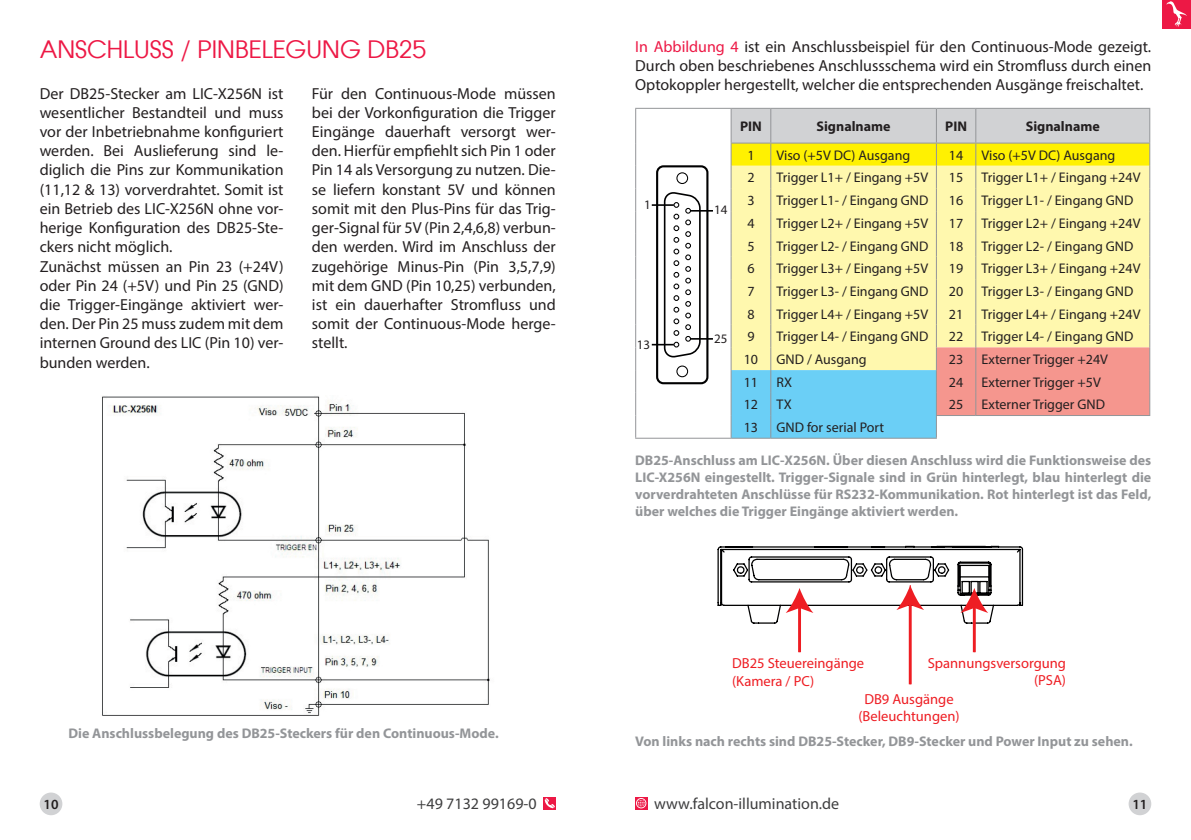
<style>
.page{position:relative;width:1191px;height:840px;background:#fff}
.page>*{position:absolute;margin:0;border:0;box-sizing:border-box;transform-origin:0 0}
.t1{font:24px "Atlanta";color:#ed1845}
.t2{font:16px/19.2px "Myriad Pro";color:#231f20;text-align:justify}
.t3{font:16px "Myriad Pro";color:#3e3e3f}
.t4{font:14.6px/17.4px "Myriad Pro";color:#ee1d23}
.t5{font:14px "Myriad Pro";color:#231f20}
.t6{font:700 14px/16.8px "Myriad Pro";color:#939598;text-align:justify}
.t7{font:700 14px "Myriad Pro";color:#231f20}
.t8{font:600 14px "Myriad Pro";color:#231f20}
.t9{font:13px "Myriad Pro";color:#231f20}
.s1{color:#ed1845}
</style>
<div class="page">
<hr style="left:635px;top:108px;width:96px;height:1px;background:#939598">
<hr style="left:635px;top:109px;width:1px;height:34px;background:#939598">
<svg style="left:635px;top:143px;width:1px;height:294px"></svg>
<hr style="left:635px;top:437px;width:96px;height:1px;background:#939598">
<svg style="left:730px;top:108px;width:420px;height:330px;background:#e8e4ac"></svg>
<hr style="left:731px;top:437px;width:40px;height:1px;background:#939598">
<hr style="left:771px;top:437px;width:166px;height:1px;background:#939598">
<div style="left:656px;top:165px;width:52px;height:219px;border:2px solid #000001;border-radius:6px"></div>
<div style="left:676px;top:365px;width:12px;height:12px;border:1px solid #000001;border-radius:50%"></div>
<div style="left:676px;top:172px;width:12px;height:12px;border:1px solid #000001;border-radius:50%"></div>
<hr style="left:652px;top:204px;width:22px;height:2px;background:#000001">
<hr style="left:652px;top:343px;width:22px;height:2px;background:#000001">
<svg style="left:663px;top:190px;width:50px;height:167px"></svg>
<hr style="left:798px;top:605px;width:3px;height:46px;background:#ee1d23">
<hr style="left:908px;top:602px;width:3px;height:82px;background:#ee1d23">
<hr style="left:973px;top:605px;width:2px;height:46px;background:#ee1d23">
<svg style="left:717px;top:545px;width:306px;height:79px"></svg>
<img style="left:102px;top:396px;width:388px;height:320px">
<div style="left:40px;top:792px;width:22px;height:22px;background:#d1d2d4;border-radius:50%"></div>
<div style="left:1128px;top:792px;width:23px;height:22px;background:#d1d2d4;border-radius:50%"></div>
<svg style="left:544px;top:797px;width:12px;height:11px"></svg>
<svg style="left:545px;top:797px;width:10px;height:10px"></svg>
<svg style="left:635px;top:797px;width:12px;height:11px"></svg>
<svg style="left:636px;top:797px;width:10px;height:11px"></svg>
<div style="left:1162px;top:0;width:29px;height:28px;background:#ed1845"></div>
<svg style="left:1166px;top:1px;width:21px;height:26px"></svg>
<h1 class="t1" style="left:40px;top:32px;width:388px">ANSCHLUSS / PINBELEGUNG DB25</h1>
<p class="t2" style="left:40px;top:83px;width:245px;text-align:left">Der DB25-Stecker am LIC-X256N ist wesentlicher Bestandteil und muss vor der Inbetriebnahme konfiguriert werden. Bei Auslieferung sind le&shy;diglich die Pins zur Kommunikation (11,12 &amp; 13) vorverdrahtet. Somit ist ein Betrieb des LIC-X256N ohne vor&shy;herige Konfiguration des DB25-Ste&shy;ckers nicht möglich.<br>Zunächst müssen an Pin 23 (+24V) oder Pin 24 (+5V) und Pin 25 (GND) die Trigger-Eingänge aktiviert wer&shy;den. Der Pin 25 muss zudem mit dem internen Ground des LIC (Pin 10) ver&shy;bunden werden.</p>
<p class="t2" style="left:312px;top:83px;width:245px">Für den Continuous-Mode müssen bei der Vorkonfiguration die Trigger Eingänge dauerhaft versorgt wer&shy;den. Hierfür empfiehlt sich Pin 1 oder Pin 14 als Versorgung zu nutzen. Die&shy;se liefern konstant 5V und können somit mit den Plus-Pins für das Trig&shy;ger-Signal für 5V (Pin 2,4,6,8) verbun&shy;den werden. Wird im Anschluss der zugehörige Minus-Pin (Pin 3,5,7,9) mit dem GND (Pin 10,25) verbunden, ist ein dauerhafter Stromfluss und somit der Continuous-Mode herge&shy;stellt.</p>
<p class="t6" style="left:68px;top:724px;width:432px">Die Anschlussbelegung des DB25-Steckers für den Continuous-Mode.</p>
<p class="t2" style="left:635px;top:36px;width:517px"><span class="s1">In Abbildung 4</span> ist ein Anschlussbeispiel für den Continuous-Mode gezeigt.<br>Durch oben beschriebenes Anschlussschema wird ein Stromfluss durch einen Optokoppler hergestellt, welcher die entsprechenden Ausgänge freischaltet.</p>
<p class="t7" style="left:740px;top:117px;width:23px">PIN</p>
<p class="t7" style="left:816px;top:117px;width:76px">Signalname</p>
<p class="t7" style="left:945px;top:117px;width:23px">PIN</p>
<p class="t7" style="left:1025px;top:117px;width:76px">Signalname</p>
<p class="t5" style="left:747px;top:146px;width:9px">1</p>
<p class="t5" style="left:776px;top:146px;width:135px">Viso (+5V DC) Ausgang</p>
<p class="t5" style="left:949px;top:146px;width:16px">14</p>
<p class="t5" style="left:981px;top:146px;width:135px">Viso (+5V DC) Ausgang</p>
<p class="t5" style="left:747px;top:169px;width:9px">2</p>
<p class="t5" style="left:776px;top:169px;width:153px">Trigger L1+ / Eingang +5V</p>
<p class="t5" style="left:949px;top:169px;width:16px">15</p>
<p class="t5" style="left:981px;top:169px;width:160px">Trigger L1+ / Eingang +24V</p>
<p class="t5" style="left:747px;top:192px;width:9px">3</p>
<p class="t5" style="left:776px;top:192px;width:153px">Trigger L1- / Eingang GND</p>
<p class="t5" style="left:949px;top:192px;width:16px">16</p>
<p class="t5" style="left:981px;top:192px;width:153px">Trigger L1- / Eingang GND</p>
<p class="t5" style="left:747px;top:214px;width:9px">4</p>
<p class="t5" style="left:776px;top:214px;width:153px">Trigger L2+ / Eingang +5V</p>
<p class="t5" style="left:949px;top:214px;width:16px">17</p>
<p class="t5" style="left:981px;top:214px;width:160px">Trigger L2+ / Eingang +24V</p>
<p class="t5" style="left:747px;top:237px;width:9px">5</p>
<p class="t5" style="left:776px;top:237px;width:153px">Trigger L2- / Eingang GND</p>
<p class="t5" style="left:949px;top:237px;width:16px">18</p>
<p class="t5" style="left:981px;top:237px;width:153px">Trigger L2- / Eingang GND</p>
<p class="t5" style="left:747px;top:260px;width:9px">6</p>
<p class="t5" style="left:776px;top:260px;width:153px">Trigger L3+ / Eingang +5V</p>
<p class="t5" style="left:949px;top:260px;width:16px">19</p>
<p class="t5" style="left:981px;top:260px;width:160px">Trigger L3+ / Eingang +24V</p>
<p class="t5" style="left:747px;top:282px;width:9px">7</p>
<p class="t5" style="left:776px;top:282px;width:153px">Trigger L3- / Eingang GND</p>
<p class="t5" style="left:949px;top:282px;width:16px">20</p>
<p class="t5" style="left:981px;top:282px;width:153px">Trigger L3- / Eingang GND</p>
<p class="t5" style="left:747px;top:305px;width:9px">8</p>
<p class="t5" style="left:776px;top:305px;width:153px">Trigger L4+ / Eingang +5V</p>
<p class="t5" style="left:949px;top:305px;width:16px">21</p>
<p class="t5" style="left:981px;top:305px;width:160px">Trigger L4+ / Eingang +24V</p>
<p class="t5" style="left:747px;top:328px;width:9px">9</p>
<p class="t5" style="left:776px;top:328px;width:153px">Trigger L4- / Eingang GND</p>
<p class="t5" style="left:949px;top:328px;width:16px">22</p>
<p class="t5" style="left:981px;top:328px;width:153px">Trigger L4- / Eingang GND</p>
<p class="t5" style="left:744px;top:350px;width:16px">10</p>
<p class="t5" style="left:776px;top:350px;width:92px">GND / Ausgang</p>
<p class="t5" style="left:949px;top:350px;width:16px">23</p>
<p class="t5" style="left:981px;top:350px;width:128px">Externer Trigger +24V</p>
<p class="t5" style="left:744px;top:373px;width:16px">11</p>
<p class="t5" style="left:776px;top:373px;width:17px">RX</p>
<p class="t5" style="left:949px;top:373px;width:16px">24</p>
<p class="t5" style="left:981px;top:373px;width:121px">Externer Trigger +5V</p>
<p class="t5" style="left:744px;top:396px;width:16px">12</p>
<p class="t5" style="left:776px;top:396px;width:17px">TX</p>
<p class="t5" style="left:949px;top:396px;width:16px">25</p>
<p class="t5" style="left:981px;top:396px;width:125px">Externer Trigger GND</p>
<p class="t5" style="left:744px;top:418px;width:16px">13</p>
<p class="t5" style="left:776px;top:418px;width:109px">GND for serial Port</p>
<p class="t6" style="left:635px;top:451px;width:517px">DB25-Anschluss am LIC-X256N. Über diesen Anschluss wird die Funktionsweise des LIC-X256N eingestellt. Trigger-Signale sind in Grün hinterlegt, blau hinterlegt die vorverdrahteten Anschlüsse für RS232-Kommunikation. Rot hinterlegt ist das Feld, über welches die Trigger Eingänge aktiviert werden.</p>
<p class="t9" style="left:644px;top:197px;width:8px">1</p>
<p class="t9" style="left:714px;top:202px;width:15px">14</p>
<p class="t9" style="left:714px;top:330px;width:15px">25</p>
<p class="t9" style="left:636px;top:336px;width:15px">13</p>
<p class="t4" style="left:927px;top:653px;width:140px;text-align:right">Spannungsversorgung (PSA)</p>
<p class="t4" style="left:732px;top:654px;width:134px">DB25 Steuereingänge (Kamera / PC)</p>
<p class="t4" style="left:858px;top:689px;width:103px;text-align:center">DB9 Ausgänge (Beleuchtungen)</p>
<p class="t6" style="left:635px;top:731px;width:499px">Von links nach rechts sind DB25-Stecker, DB9-Stecker und Power Input zu sehen.</p>
<p class="t8" style="left:44px;top:795px;width:17px">10</p>
<p class="t3" style="left:417px;top:793px;width:121px">+49 7132 99169-0</p>
<p class="t3" style="left:654px;top:793px;width:186px">www.falcon-illumination.de</p>
<p class="t8" style="left:1132px;top:795px;width:17px">11</p>
</div>
